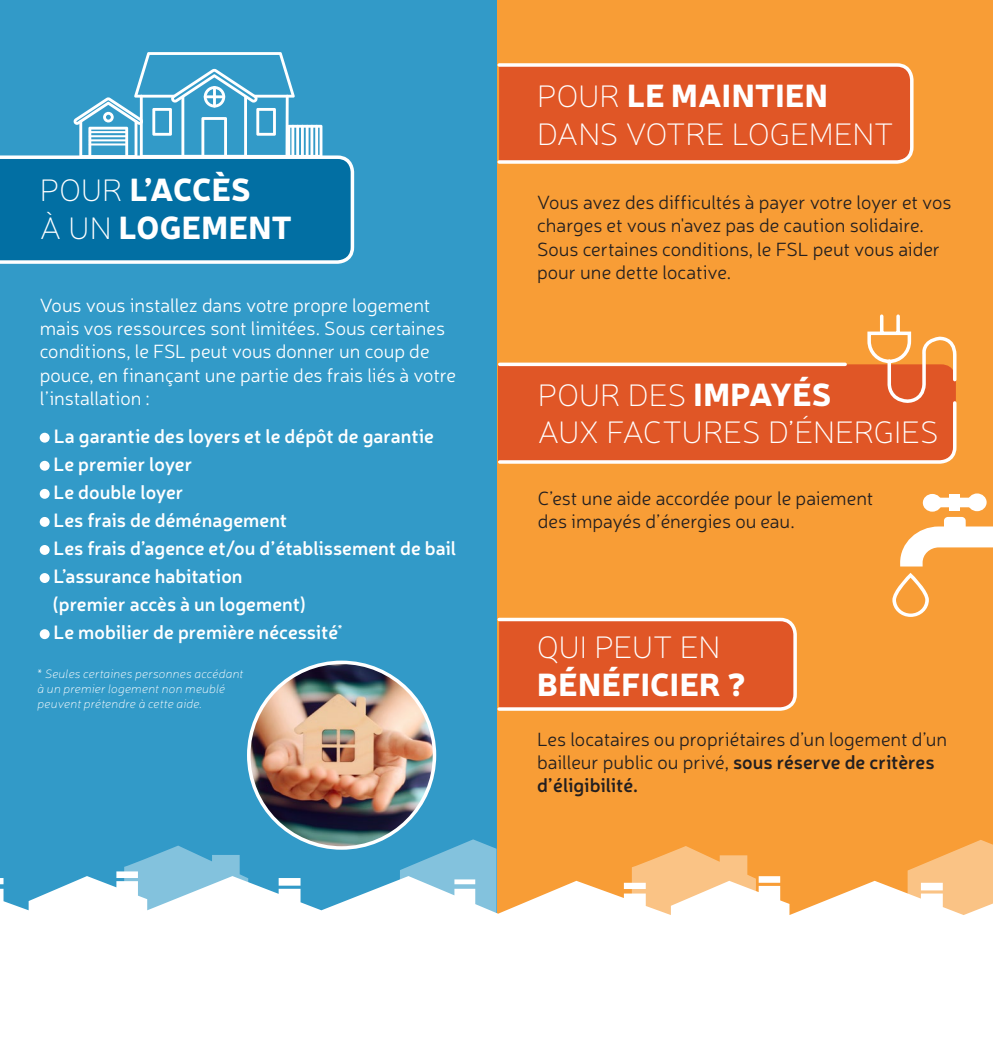
<style>
.page{position:relative;width:993px;height:1042px;background:#fff}
.page>*{position:absolute;margin:0;border:0;box-sizing:border-box;transform-origin:0 0}
.t1{font:100 31.5px/37.8px "Neris";letter-spacing:-.005em;color:#fff}
.t2{font:900 31.5px/37.8px "Neris";letter-spacing:.01em;color:#fff}
.t3{font:300 19.25px/23.1px "Neris";color:#231f20}
.t4{font:600 19.25px/28px "Neris";color:#fff}
.t5{font:300 19.25px/23.1px "Neris";letter-spacing:-.005em;color:#fff}
.t6{font:italic 100 12.25px/14.7px "Neris";letter-spacing:.015em;color:#fff}
.s1{font-weight:100}
.s2{font-weight:900}
.s3{font-weight:600}
</style>
<div class="page">
<div style="left:496px;top:0;width:496px;height:1042px;background:#f89d36"></div>
<div style="left:0;top:0;width:496px;height:1042px;background:#329ac8"></div>
<svg style="left:496px;top:61px;width:418px;height:104px;background:#e26537"></svg>
<svg style="left:496px;top:616px;width:301px;height:96px;background:#de6639"></svg>
<svg style="left:631px;top:846px;width:117px;height:25px"></svg>
<svg style="left:907px;top:840px;width:85px;height:31px"></svg>
<div style="left:40px;top:433px;width:10px;height:10px;background:#fff;border-radius:50%"></div>
<div style="left:40px;top:461px;width:10px;height:10px;background:#fff;border-radius:50%"></div>
<div style="left:40px;top:489px;width:10px;height:10px;background:#fff;border-radius:50%"></div>
<div style="left:40px;top:517px;width:10px;height:10px;background:#fff;border-radius:50%"></div>
<div style="left:40px;top:545px;width:10px;height:10px;background:#fff;border-radius:50%"></div>
<div style="left:40px;top:573px;width:10px;height:10px;background:#fff;border-radius:50%"></div>
<div style="left:40px;top:629px;width:10px;height:10px;background:#fff;border-radius:50%"></div>
<svg style="left:0;top:52px;width:354px;height:212px"></svg>
<hr style="left:291px;top:125px;width:3px;height:33px;background:#fff">
<hr style="left:296px;top:125px;width:3px;height:33px;background:#fff">
<hr style="left:301px;top:125px;width:3px;height:33px;background:#fff">
<hr style="left:305px;top:125px;width:3px;height:33px;background:#fff">
<hr style="left:310px;top:125px;width:3px;height:33px;background:#fff">
<hr style="left:315px;top:125px;width:3px;height:33px;background:#fff">
<svg style="left:124px;top:845px;width:116px;height:26px"></svg>
<svg style="left:400px;top:839px;width:96px;height:32px"></svg>
<svg style="left:0;top:871px;width:992px;height:171px;background:#f4f4f0"></svg>
<svg style="left:496px;top:313px;width:461px;height:152px"></svg>
<svg style="left:900px;top:526px;width:92px;height:40px"></svg>
<div style="left:943px;top:517px;width:22px;height:20px;background:#fff;border-radius:4px"></div>
<svg style="left:892px;top:573px;width:36px;height:44px"></svg>
<div style="left:936px;top:498px;width:36px;height:9px;background:#fff"></div>
<div style="left:967px;top:493px;width:19px;height:18px;background:#fff;border-radius:50%"></div>
<div style="left:922px;top:494px;width:19px;height:18px;background:#fff;border-radius:50%"></div>
<div style="left:948px;top:495px;width:11px;height:16px;background:#fff"></div>
<img style="left:249px;top:662px;width:185px;height:186px;border-radius:93px">
<div style="left:247px;top:660px;width:189px;height:190px;border:4px solid #fff;border-radius:50%"></div>
<h1 class="t2" style="left:40px;top:169px;width:254px"><span class="s1">POUR</span> L’ACCÈS<br><span class="s1">À UN</span> LOGEMENT</h1>
<p class="t5" style="left:40px;top:293px;width:418px">Vous vous installez dans votre propre logement mais vos ressources sont limitées. Sous certaines conditions, le FSL peut vous donner un coup de pouce, en finançant une partie des frais liés à votre l’installation :</p>
<p class="t4" style="left:52px;top:421px;width:405px">La garantie des loyers et le dépôt de garantie<br>Le premier loyer<br>Le double loyer<br>Les frais de déménagement<br>Les frais d’agence et/ou d’établissement de bail<br>L’assurance habitation<br>(premier accès à un logement)<br>Le mobilier de première nécessité<sup>*</sup></p>
<p class="t6" style="left:38px;top:666px;width:207px">* Seules certaines personnes accédant à un premier logement non meublé peuvent prétendre à cette aide.</p>
<h1 class="t1" style="left:537px;top:76px;width:358px">POUR <span class="s2">LE MAINTIEN<br></span>DANS VOTRE LOGEMENT</h1>
<p class="t3" style="left:537px;top:190px;width:416px">Vous avez des difficultés à payer votre loyer et vos charges et vous n'avez pas de caution solidaire.<br>Sous certaines conditions, le FSL peut vous aider pour une dette locative.</p>
<h1 class="t1" style="left:537px;top:375px;width:402px">POUR DES <span class="s2">IMPAYÉS<br></span>AUX FACTURES D’ÉNERGIES</h1>
<p class="t3" style="left:537px;top:486px;width:337px">C’est une aide accordée pour le paiement des impayés d’énergies ou eau.</p>
<h1 class="t1" style="left:537px;top:627px;width:184px">QUI PEUT EN</h1>
<h1 class="t2" style="left:537px;top:664px;width:210px">BÉNÉFICIER ?</h1>
<p class="t3" style="left:537px;top:727px;width:411px">Les locataires ou propriétaires d’un logement d’un bailleur public ou privé, <span class="s3">sous réserve de critères d’éligibilité.</span></p>
</div>
